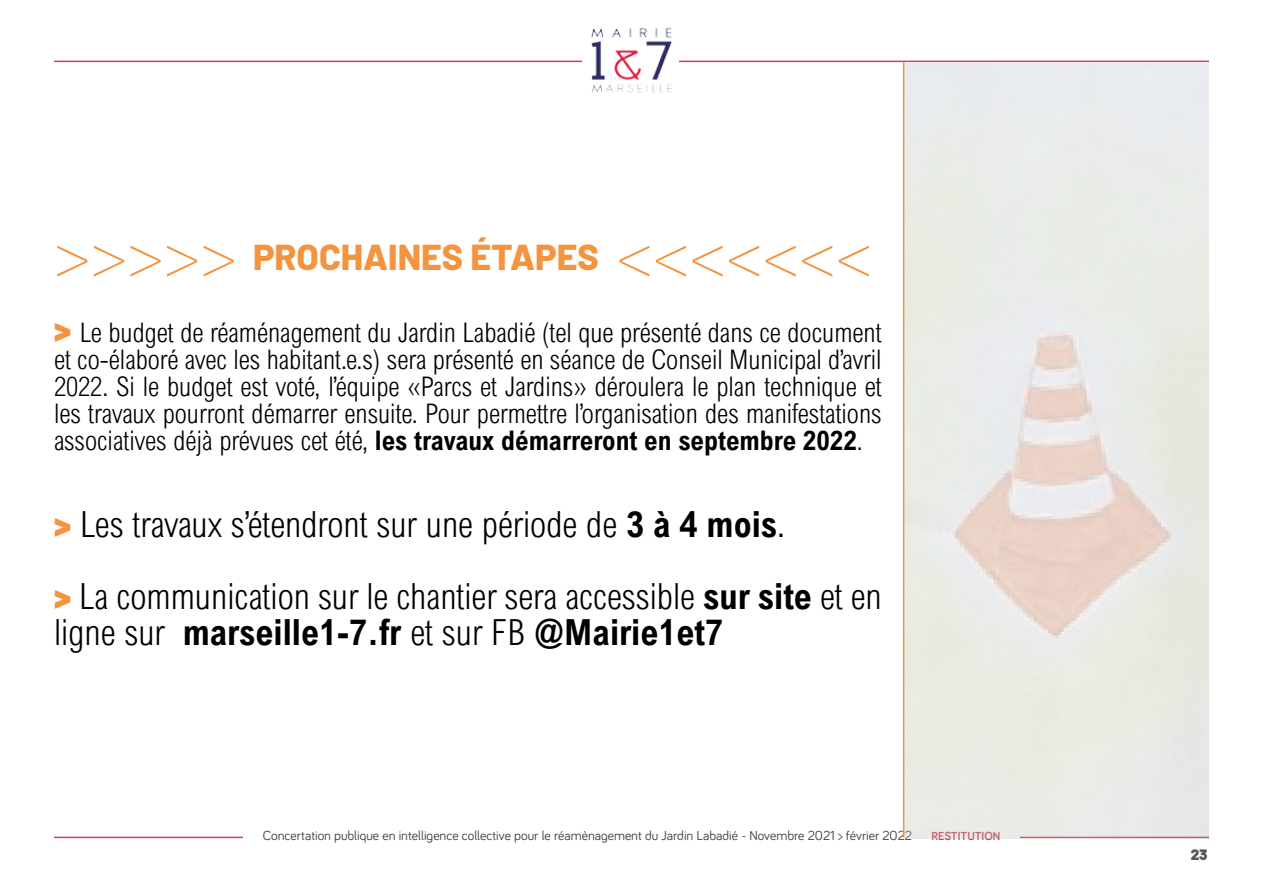
<style>
.page{position:relative;width:1263px;height:893px;background:#fff}
.page>*{position:absolute;margin:0;border:0;box-sizing:border-box;transform-origin:0 0}
.t1{font:100 72px "Barlow";color:#f4943f}
.t2{font:300 36px/72px "Arial Nova Cond";color:#000}
.t3{font:700 36px "Arial Nova Cond";color:#000}
.t4{font:800 36px "Barlow";color:#f4943f}
.t5{font:300 27px/27px "Arial Nova Cond";color:#000;text-align:justify}
.t6{font:900 15px "Barlow";color:#56575d}
.t7{font:13.5px "Bariol";color:#3c3c3b}
.t8{font:700 12px "Bariol";color:#c6445e}
.s1{font-family:"Barlow";font-weight:900;font-size:36px;color:#f4943f}
.s2{font-weight:700}
.s3{font-family:"Barlow";font-weight:900;color:#f4943f}
.s4{font-weight:300}
</style>
<div class="page">
<hr style="left:54px;top:61px;width:1155px;height:1px;background:#c6445e">
<hr style="left:54px;top:837px;width:1155px;height:1px;background:#c6445e">
<div style="left:243px;top:829px;width:776px;height:16px;background:#fff"></div>
<div style="left:582px;top:15px;width:96px;height:98px;background:#fff"></div>
<img style="left:591px;top:27px;width:81px;height:66px">
<img style="left:904px;top:64px;width:305px;height:774px">
<hr style="left:903px;top:62px;width:1px;height:775px;background:#f4943f">
<h2 class="t4" style="left:253px;top:234px;width:347px">PROCHAINES ÉTAPES</h2>
<h1 class="t1" style="left:54px;top:210px;width:184px">&gt;&gt;&gt;&gt;&gt;</h1>
<h1 class="t1" style="left:616px;top:210px;width:258px">&lt;&lt;&lt;&lt;&lt;&lt;&lt;</h1>
<p class="t5" style="left:54px;top:318px;width:829px"><span class="s1">&gt;</span> Le budget de réaménagement du Jardin Labadié (tel que présenté dans ce document et co-élaboré avec les habitant.e.s) sera présenté en séance de Conseil Municipal d’avril 2022. Si le budget est voté, l’équipe «Parcs et Jardins» déroulera le plan technique et les travaux pourront démarrer ensuite. Pour permettre l’organisation des manifestations associatives déjà prévues cet été, <span class="s2">les travaux démarreront en septembre 2022</span>.</p>
<h2 class="t2" style="left:54px;top:487px;width:829px"><span class="s3">&gt;</span> Les travaux s’étendront sur une période de <span class="s2">3 à 4 mois</span>.<br><span class="s3">&gt;</span> La communication sur le chantier sera accessible <span class="s2">sur site</span> et en</h2>
<h2 class="t3" style="left:54px;top:609px;width:670px"><span class="s4">ligne sur</span> marseille1-7.fr <span class="s4">et sur FB</span> @Mairie1et7</h2>
<p class="t7" style="left:263px;top:826px;width:651px">Concertation publique en intelligence collective pour le réamènagement du Jardin Labadié - Novembre 2021 &gt; février 2022</p>
<p class="t8" style="left:931px;top:828px;width:70px">RESTITUTION</p>
<p class="t6" style="left:1191px;top:845px;width:18px">23</p>
</div>
